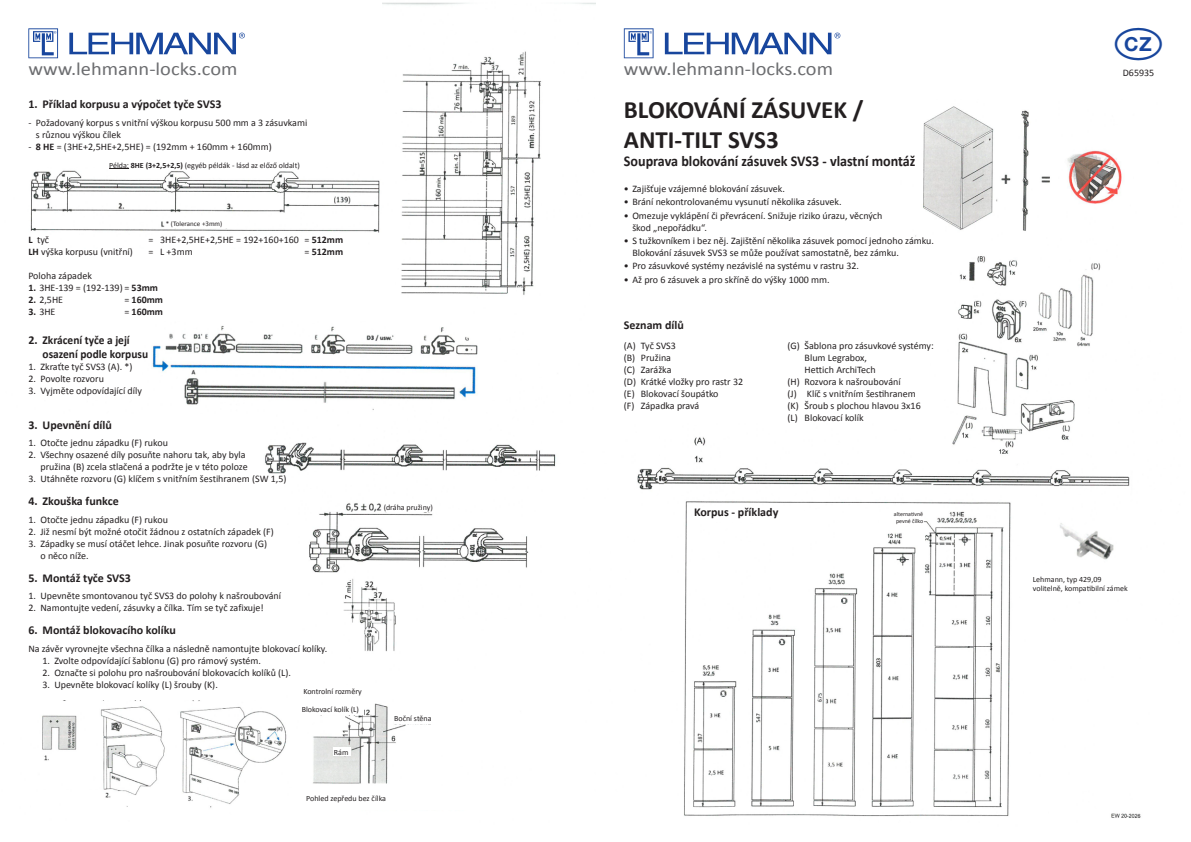
<style>
.page{position:relative;width:1191px;height:842px;background:#fff}
.page>*{position:absolute;margin:0;border:0;box-sizing:border-box;transform-origin:0 0}
.t1{font:700 25px/30px "Calibri";color:#231f20}
.t2{font:18.7px "Calibri";color:#6c6d70;scale:1.09 1}
.t3{font:700 15px "Calibri";color:#231f20;scale:.94 1}
.t4{font:700 12px/14.4px "Calibri";color:#231f20}
.t5{font:10px/12px "Calibri";color:#231f20}
.t6{font:700 10px "Calibri";color:#231f20}
.t7{font:8px/9.6px "Calibri";color:#231f20}
.t8{font:7px "Calibri";color:#231f20}
.t9{font:6px/7px "Calibri";color:#231f20;text-align:center}
.s1{font-weight:700}
.s2{font-weight:400}
</style>
<div class="page">
<img style="left:42px;top:2px;width:1099px;height:816px">
<div style="left:596px;top:0;width:595px;height:99px;background:#fff"></div>
<div style="left:0;top:0;width:381px;height:299px;background:#fff"></div>
<div style="left:595px;top:81px;width:299px;height:163px;background:#fff"></div>
<div style="left:595px;top:242px;width:335px;height:180px;background:#fff"></div>
<div style="left:0;top:218px;width:376px;height:102px;background:#fff"></div>
<div style="left:0;top:312px;width:142px;height:78px;background:#fff"></div>
<div style="left:0;top:414px;width:262px;height:159px;background:#fff"></div>
<div style="left:0;top:541px;width:285px;height:159px;background:#fff"></div>
<img style="left:30px;top:167px;width:358px;height:81px">
<svg style="left:665px;top:33px;width:175px;height:21px"></svg>
<svg style="left:624px;top:28px;width:29px;height:30px"></svg>
<div style="left:694px;top:507px;width:110px;height:15px;background:#fff"></div>
<div style="left:879px;top:512px;width:44px;height:13px;background:#fff"></div>
<div style="left:1033px;top:573px;width:129px;height:21px;background:#fff"></div>
<svg style="left:69px;top:33px;width:176px;height:21px"></svg>
<svg style="left:28px;top:28px;width:30px;height:30px"></svg>
<svg style="left:109px;top:168px;width:20px;height:1px"></svg>
<div style="left:166px;top:218px;width:66px;height:10px;background:#fff"></div>
<div style="left:384px;top:501px;width:51px;height:11px;background:#fff"></div>
<div style="left:303px;top:685px;width:77px;height:11px;background:#fff"></div>
<div style="left:296px;top:704px;width:67px;height:10px;background:#fff"></div>
<div style="left:394px;top:713px;width:50px;height:11px;background:#fff"></div>
<div style="left:334px;top:747px;width:17px;height:9px;background:#fff"></div>
<div style="left:306px;top:786px;width:248px;height:24px;background:#fff"></div>
<h2 class="t2" style="left:28px;top:57px;width:193px">www.lehmann-locks.com</h2>
<p class="t4" style="left:28px;top:96px;width:195px">1. Příklad korpusu a výpočet tyče SVS3</p>
<p class="t5" style="left:36px;top:116px;width:273px;text-indent:-8px">- Požadovaný korpus s vnitřní výškou korpusu 500 mm a 3 zásuvkami s různou výškou čílek</p>
<p class="t5" style="left:28px;top:140px;width:245px">- <span class="s1">8 HE</span> = (3HE+2,5HE+2,5HE) = (192mm + 160mm + 160mm)</p>
<p class="t7" style="left:109px;top:160px;width:192px">Példa: <span class="s1">8HE (3+2,5+2,5)</span> (egyéb példák - lásd az előző oldalt)</p>
<p class="t8" style="left:166px;top:219px;width:58px">* (Tolerance +3mm)</p>
<p class="t5" style="left:28px;top:233px;width:22px"><span class="s1">L</span> tyč</p>
<p class="t5" style="left:148px;top:233px;width:196px">= 3HE+2,5HE+2,5HE = 192+160+160 = <span class="s1">512mm</span></p>
<p class="t5" style="left:28px;top:245px;width:106px"><span class="s1">LH</span> výška korpusu (vnitřní)</p>
<p class="t5" style="left:148px;top:245px;width:46px">= L +3mm</p>
<p class="t6" style="left:304px;top:245px;width:40px"><span class="s2">=</span> 512mm</p>
<p class="t5" style="left:28px;top:269px;width:65px">Poloha západek</p>
<p class="t5" style="left:28px;top:281px;width:131px"><span class="s1">1.</span> 3HE-139 = (192-139) = <span class="s1">53mm</span></p>
<p class="t5" style="left:28px;top:293px;width:36px"><span class="s1">2.</span> 2,5HE</p>
<p class="t6" style="left:124px;top:293px;width:40px"><span class="s2">=</span> 160mm</p>
<p class="t5" style="left:28px;top:305px;width:29px"><span class="s1">3.</span> 3HE</p>
<p class="t6" style="left:124px;top:305px;width:40px"><span class="s2">=</span> 160mm</p>
<p class="t4" style="left:43px;top:332px;width:107px;text-indent:-14px">2. Zkrácení tyče a její osazení podle korpusu</p>
<p class="t5" style="left:28px;top:360px;width:106px">1. Zkraťte tyč SVS3 (A). *)</p>
<p class="t5" style="left:28px;top:372px;width:77px">2. Povolte rozvoru</p>
<p class="t5" style="left:28px;top:384px;width:115px">3. Vyjměte odpovídající díly</p>
<p class="t4" style="left:28px;top:417px;width:85px">3. Upevnění dílů</p>
<p class="t5" style="left:28px;top:436px;width:141px">1. Otočte jednu západku (F) rukou</p>
<p class="t5" style="left:28px;top:448px;width:221px;text-align:right">2. Všechny osazené díly posuňte nahoru tak, aby byla pružina (B) zcela stlačená a podržte je v této poloze</p>
<p class="t5" style="left:28px;top:472px;width:260px">3. Utáhněte rozvoru (G) klíčem s vnitřním šestihranem (SW 1,5)</p>
<p class="t4" style="left:28px;top:493px;width:92px">4. Zkouška funkce</p>
<p class="t5" style="left:28px;top:513px;width:141px">1. Otočte jednu západku (F) rukou</p>
<p class="t5" style="left:28px;top:525px;width:247px">2. Již nesmí být možné otočit žádnou z ostatních západek (F)</p>
<p class="t5" style="left:40px;top:537px;width:228px;text-indent:-12px">3. Západky se musí otáčet lehce. Jinak posuňte rozvoru (G) o něco níže.</p>
<p class="t4" style="left:28px;top:570px;width:104px">5. Montáž tyče SVS3</p>
<p class="t5" style="left:28px;top:590px;width:254px">1. Upevněte smontovanou tyč SVS3 do polohy k našroubování</p>
<p class="t5" style="left:28px;top:602px;width:237px">2. Namontujte vedení, zásuvky a čílka. Tím se tyč zafixuje!</p>
<p class="t4" style="left:28px;top:622px;width:149px">6. Montáž blokovacího kolíku</p>
<p class="t5" style="left:28px;top:642px;width:300px">Na závěr vyrovnejte všechna čílka a následně namontujte blokovací kolíky.</p>
<p class="t5" style="left:43px;top:654px;width:220px">1. Zvolte odpovídající šablonu (G) pro rámový systém.</p>
<p class="t5" style="left:43px;top:666px;width:250px">2. Označte si polohu pro našroubování blokovacích kolíků (L).</p>
<p class="t5" style="left:43px;top:678px;width:177px">3. Upevněte blokovací kolíky (L) šrouby (K).</p>
<p class="t7" style="left:303px;top:686px;width:60px">Kontrolní rozměry</p>
<p class="t7" style="left:302px;top:704px;width:59px">Blokovací kolík (L)</p>
<p class="t7" style="left:334px;top:747px;width:16px">Rám</p>
<p class="t7" style="left:384px;top:502px;width:51px">(dráha pružiny)</p>
<p class="t7" style="left:394px;top:713px;width:39px">Boční stěna</p>
<p class="t7" style="left:306px;top:793px;width:81px">Pohled zepředu bez čílka</p>
<h2 class="t2" style="left:624px;top:57px;width:193px">www.lehmann-locks.com</h2>
<p class="t5" style="left:1122px;top:66px;width:33px">D65935</p>
<h1 class="t1" style="left:624px;top:93px;width:241px">BLOKOVÁNÍ ZÁSUVEK /<br>ANTI-TILT SVS3</h1>
<h3 class="t3" style="left:624px;top:152px;width:312px">Souprava blokování zásuvek SVS3 - vlastní montáž</h3>
<p class="t5" style="left:624px;top:182px;width:162px">• Zajišťuje vzájemné blokování zásuvek.</p>
<p class="t5" style="left:624px;top:195px;width:219px">• Brání nekontrolovanému vysunutí několika zásuvek.</p>
<p class="t5" style="left:632px;top:209px;width:251px;text-indent:-8px">• Omezuje vyklápění či převrácení. Snižuje riziko úrazu, věcných škod „nepořádku“.</p>
<p class="t5" style="left:632px;top:234px;width:303px;text-indent:-8px">• S tužkovníkem i bez něj. Zajištění několika zásuvek pomocí jednoho zámku.<br>Blokování zásuvek SVS3 se může používat samostatně, bez zámku.</p>
<p class="t5" style="left:624px;top:260px;width:237px">• Pro zásuvkové systémy nezávislé na systému v rastru 32.</p>
<p class="t5" style="left:624px;top:273px;width:207px">• Až pro 6 zásuvek a pro skříně do výšky 1000 mm.</p>
<p class="t4" style="left:624px;top:318px;width:61px">Seznam dílů</p>
<p class="t5" style="left:624px;top:339px;width:121px">(A) Tyč SVS3<br>(B) Pružina<br>(C) Zarážka<br>(D) Krátké vložky pro rastr 32 (E) Blokovací šoupátko<br>(F) Západka pravá</p>
<p class="t5" style="left:787px;top:339px;width:148px">(G) Šablona pro zásuvkové systémy:</p>
<p class="t5" style="left:804px;top:351px;width:64px">Blum Legrabox,</p>
<p class="t5" style="left:804px;top:363px;width:73px">Hettich ArchiTech</p>
<p class="t5" style="left:787px;top:375px;width:115px">(H) Rozvora k našroubování</p>
<p class="t5" style="left:787px;top:387px;width:130px">(J) Klíč s vnitřním šestihranem</p>
<p class="t5" style="left:787px;top:399px;width:135px">(K) Šroub s plochou hlavou 3x16</p>
<p class="t5" style="left:787px;top:411px;width:78px">(L) Blokovací kolík</p>
<p class="t4" style="left:694px;top:505px;width:86px">Korpus - příklady</p>
<p class="t9" style="left:894px;top:510px;width:31px">alternativně pevné čílko</p>
<p class="t7" style="left:1033px;top:574px;width:96px">Lehmann, typ 429,09 volitelně, kompatibilní zámek</p>
</div>
